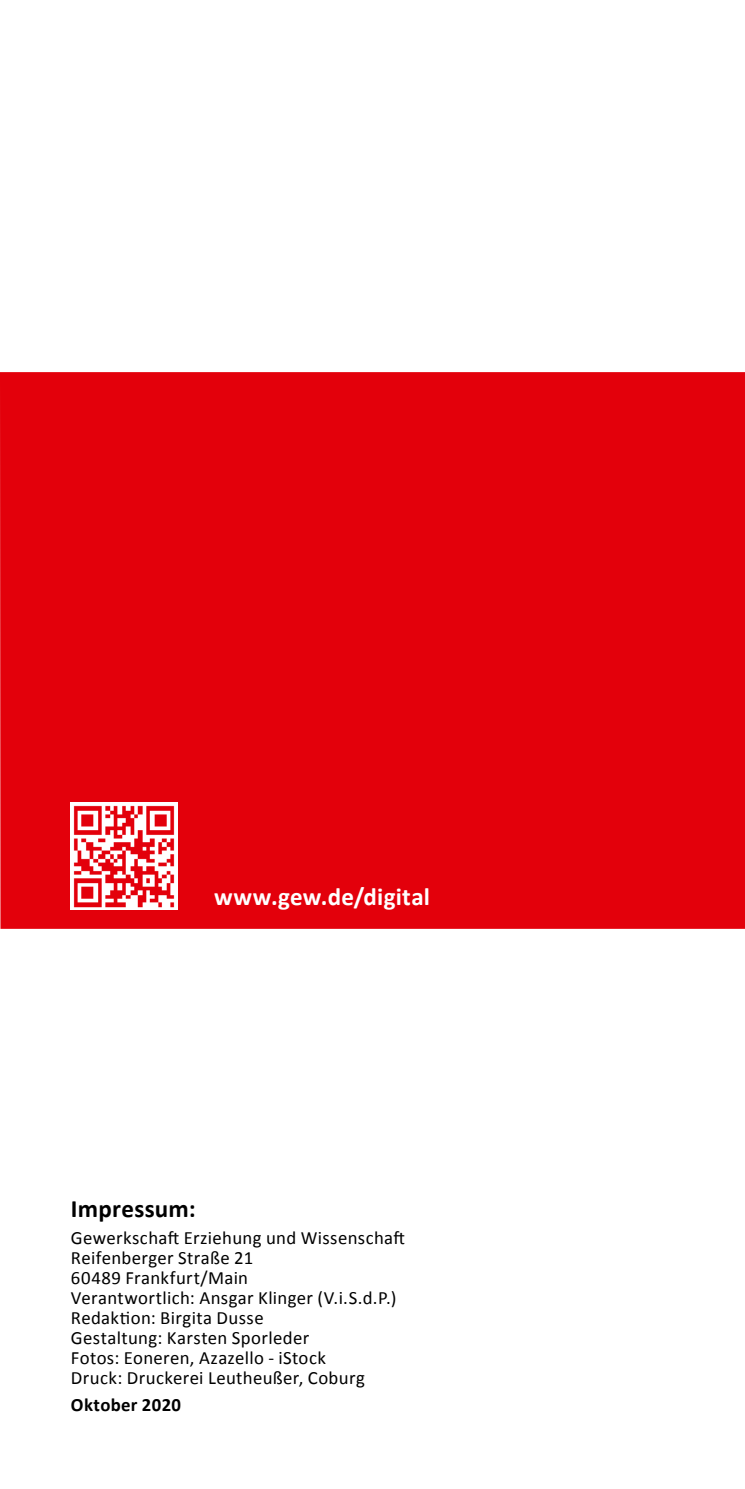
<style>
.page{position:relative;width:745px;height:1489px;background:#fff}
.page>*{position:absolute;margin:0;border:0;box-sizing:border-box;transform-origin:0 0}
.t1{font:700 25px "Calibri";letter-spacing:.01em;color:#fff}
.t2{font:700 25px "Calibri";letter-spacing:.01em;color:#000}
.t3{font:18.75px/20px "Calibri";letter-spacing:.02em;color:#000}
.t4{font:700 18.75px "Calibri";letter-spacing:.02em;color:#000}
</style>
<div class="page">
<div style="left:0;top:372px;width:744px;height:556px;background:#e3000b"></div>
<img style="left:71px;top:803px;width:106px;height:106px">
<h1 class="t1" style="left:214px;top:880px;width:217px">www.gew.de/digital</h1>
<h1 class="t2" style="left:71px;top:1192px;width:126px">Impressum:</h1>
<p class="t3" style="left:71px;top:1227px;width:335px">Gewerkschaft Erziehung und Wissenschaft Reifenberger Straße 21<br>60489 Frankfurt/Main<br>Verantwortlich: Ansgar Klinger (V.i.S.d.P.)<br>Redaktion: Birgita Dusse<br>Gestaltung: Karsten Sporleder<br>Fotos: Eoneren, Azazello - iStock<br>Druck: Druckerei Leutheußer, Coburg</p>
<p class="t4" style="left:71px;top:1392px;width:112px">Oktober 2020</p>
</div>
